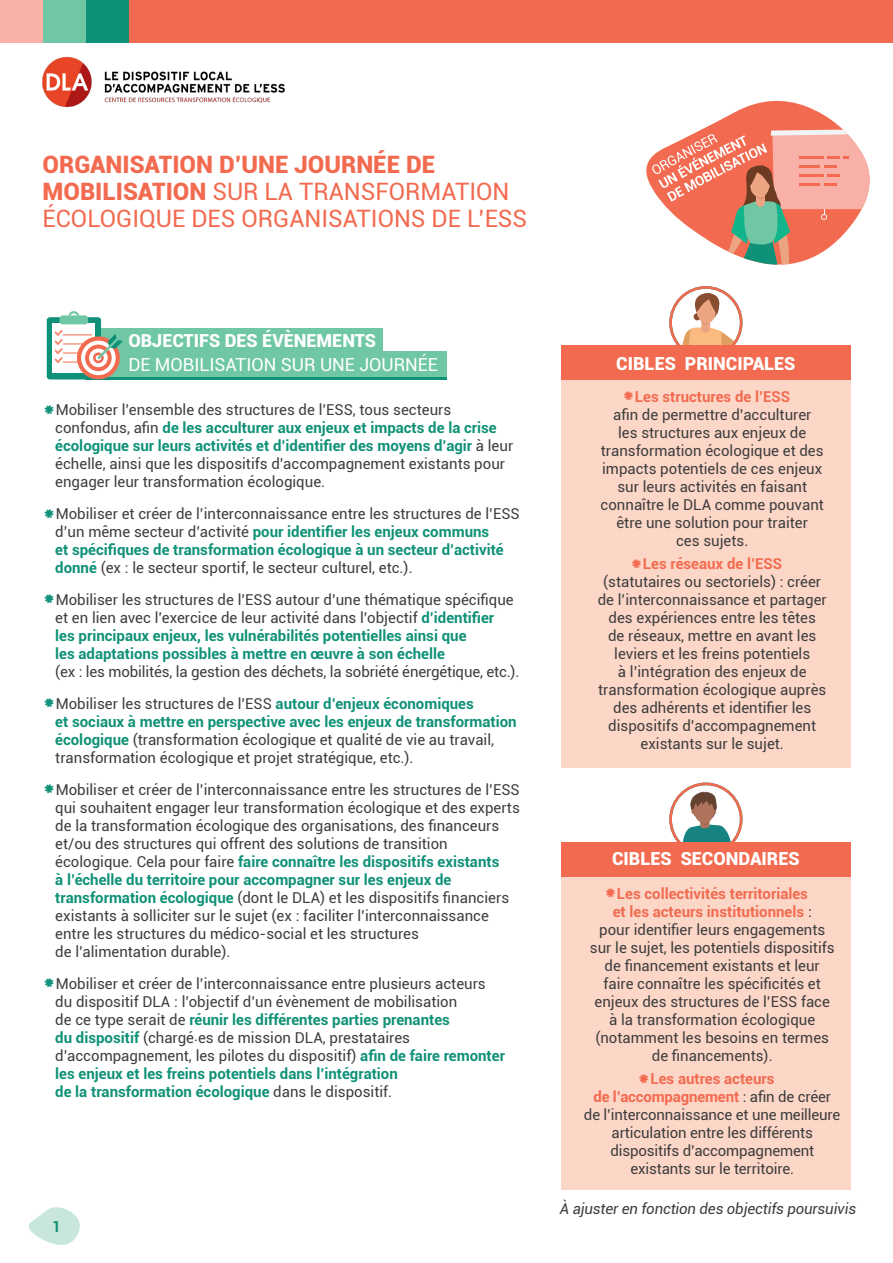
<style>
.page{position:relative;width:893px;height:1263px;background:#fff}
.page>*{position:absolute;margin:0;border:0;box-sizing:border-box;transform-origin:0 0}
.t1{font:24px/27px "Roboto";color:#f26b50}
.t2{font:900 18px "Roboto";color:#fff}
.t3{font:18px "Roboto";color:#fff}
.t4{font:15px/18px "Roboto";color:#3e3e3f}
.t5{font:700 15px "Roboto";color:#f26b50}
.t6{font:italic 15px "Roboto";letter-spacing:-.01em;color:#3e3e3f}
.t7{font:700 15px "Roboto";color:#0f9178}
.s1{font-weight:900}
.s2{font-family:"KG Always A Good Time";font-size:19.5px;color:#0f9178}
.s3{font-weight:700;color:#0f9178}
.s4{font-family:"KG Always A Good Time";font-weight:400;font-size:19.5px}
.s5{font-weight:400;color:#3e3e3f}
</style>
<div class="page">
<svg style="left:28px;top:1207px;width:52px;height:38px"></svg>
<img style="left:42px;top:56px;width:243px;height:52px">
<div style="left:0;top:0;width:893px;height:43px;background:#f26b50"></div>
<div style="left:0;top:0;width:43px;height:43px;background:#f9b0a7"></div>
<div style="left:43px;top:0;width:43px;height:43px;background:#70c7a5"></div>
<div style="left:86px;top:0;width:43px;height:43px;background:#0f9178"></div>
<div style="left:85px;top:354px;width:361px;height:25px;background:#0f9178"></div>
<div style="left:85px;top:328px;width:298px;height:25px;background:#70c7a5"></div>
<div style="left:85px;top:352px;width:361px;height:25px;background:#70c7a5"></div>
<div style="left:47px;top:317px;width:54px;height:62px;background:#0f9178;border-radius:3px"></div>
<div style="left:53px;top:323px;width:42px;height:50px;background:#fff"></div>
<div style="left:59px;top:315px;width:29px;height:9px;background:#70c7a5;border-radius:3px"></div>
<svg style="left:68px;top:311px;width:11px;height:4px"></svg>
<svg style="left:77px;top:336px;width:43px;height:43px"></svg>
<svg style="left:81px;top:341px;width:35px;height:34px"></svg>
<svg style="left:85px;top:345px;width:27px;height:26px"></svg>
<svg style="left:89px;top:349px;width:19px;height:18px"></svg>
<svg style="left:55px;top:330px;width:68px;height:33px"></svg>
<svg style="left:671px;top:287px;width:70px;height:71px"></svg>
<svg style="left:680px;top:299px;width:60px;height:46px"></svg>
<div style="left:669px;top:286px;width:73px;height:73px;border:3px solid #f26b50;border-radius:50%"></div>
<div style="left:561px;top:345px;width:289px;height:422px;background:#fcd6c6"></div>
<div style="left:561px;top:345px;width:289px;height:34px;background:#f26b50"></div>
<svg style="left:671px;top:784px;width:70px;height:70px"></svg>
<svg style="left:675px;top:791px;width:63px;height:51px"></svg>
<div style="left:669px;top:782px;width:73px;height:74px;border:3px solid #f26b50;border-radius:50%"></div>
<div style="left:561px;top:842px;width:289px;height:348px;background:#fcd6c6"></div>
<div style="left:561px;top:842px;width:289px;height:34px;background:#f26b50"></div>
<svg style="left:646px;top:100px;width:198px;height:199px"></svg>
<svg style="left:652px;top:130px;width:218px;height:135px"></svg>
<p class="t1" style="left:43px;top:150px;width:486px"><span class="s1">ORGANISATION D’UNE JOURNÉE DE<br>MOBILISATION</span> SUR LA TRANSFORMATION<br>ÉCOLOGIQUE DES ORGANISATIONS DE L’ESS</p>
<p class="t2" style="left:128px;top:328px;width:249px">OBJECTIFS DES ÉVÈNEMENTS</p>
<p class="t3" style="left:128px;top:352px;width:311px">DE MOBILISATION SUR UNE JOURNÉE</p>
<p class="t4" style="left:55px;top:400px;width:459px;text-indent:-13px"><span class="s2">*</span>Mobiliser l’ensemble des structures de l’ESS, tous secteurs confondus, afin <span class="s3">de les acculturer aux enjeux et impacts de la crise écologique sur leurs activités et d’identifier des moyens d’agir</span> à leur échelle, ainsi que les dispositifs d’accompagnement existants pour engager leur transformation écologique.</p>
<p class="t4" style="left:55px;top:504px;width:466px;text-indent:-13px"><span class="s2">*</span>Mobiliser et créer de l’interconnaissance entre les structures de l’ESS d’un même secteur d’activité <span class="s3">pour identifier les enjeux communs<br>et spécifiques de transformation écologique à un secteur d’activité donné</span> (ex : le secteur sportif, le secteur culturel, etc.).</p>
<p class="t4" style="left:55px;top:590px;width:466px;text-indent:-13px"><span class="s2">*</span>Mobiliser les structures de l’ESS autour d’une thématique spécifique et en lien avec l’exercice de leur activité dans l’objectif <span class="s3">d’identifier<br>les principaux enjeux, les vulnérabilités potentielles ainsi que<br>les adaptations possibles à mettre en œuvre à son échelle<br></span>(ex : les mobilités, la gestion des déchets, la sobriété énergétique, etc.).</p>
<p class="t4" style="left:55px;top:694px;width:463px;text-indent:-13px"><span class="s2">*</span>Mobiliser les structures de l’ESS <span class="s3">autour d’enjeux économiques<br>et sociaux à mettre en perspective avec les enjeux de transformation écologique</span> (transformation écologique et qualité de vie au travail, transformation écologique et projet stratégique, etc.).</p>
<p class="t4" style="left:55px;top:780px;width:466px;text-indent:-13px"><span class="s2">*</span>Mobiliser et créer de l’interconnaissance entre les structures de l’ESS qui souhaitent engager leur transformation écologique et des experts de la transformation écologique des organisations, des financeurs et/ou des structures qui offrent des solutions de transition écologique. Cela pour faire <span class="s3">faire connaître les dispositifs existants<br>à l’échelle du territoire pour accompagner sur les enjeux de transformation écologique</span> (dont le DLA) et les dispositifs financiers existants à solliciter sur le sujet (ex : faciliter l’interconnaissance entre les structures du médico-social et les structures<br>de l’alimentation durable).</p>
<p class="t4" style="left:55px;top:974px;width:451px;text-indent:-13px"><span class="s2">*</span>Mobiliser et créer de l’interconnaissance entre plusieurs acteurs du dispositif DLA : l’objectif d’un évènement de mobilisation<br>de ce type serait de <span class="s3">réunir les différentes parties prenantes<br>du dispositif</span> (chargé.es de mission DLA, prestataires d’accompagnement, les pilotes du dispositif) <span class="s3">afin de faire remonter les enjeux et les freins potentiels dans l’intégration<br>de la transformation écologique</span> dans le dispositif.</p>
<p class="t7" style="left:52px;top:1216px;width:10px">1</p>
<p class="t2" style="left:616px;top:351px;width:181px">CIBLES PRINCIPALES</p>
<p class="t5" style="left:622px;top:386px;width:170px"><span class="s4">*</span>Les structures de l’ESS</p>
<p class="t4" style="left:613px;top:405px;width:200px">afin de permettre d’acculturer</p>
<p class="t4" style="left:618px;top:423px;width:190px">les structures aux enjeux de</p>
<p class="t4" style="left:601px;top:441px;width:224px">transformation écologique et des</p>
<p class="t4" style="left:602px;top:459px;width:222px">impacts potentiels de ces enjeux</p>
<p class="t4" style="left:617px;top:477px;width:191px">sur leurs activités en faisant</p>
<p class="t4" style="left:601px;top:495px;width:225px">connaître le DLA comme pouvant</p>
<p class="t4" style="left:616px;top:513px;width:193px">être une solution pour traiter</p>
<p class="t4" style="left:676px;top:531px;width:74px">ces sujets.</p>
<p class="t5" style="left:630px;top:553px;width:154px"><span class="s4">*</span>Les réseaux de l’ESS</p>
<p class="t4" style="left:603px;top:572px;width:219px">(statutaires ou sectoriels) : créer</p>
<p class="t4" style="left:598px;top:590px;width:231px">de l’interconnaissance et partager</p>
<p class="t4" style="left:609px;top:608px;width:209px">des expériences entre les têtes</p>
<p class="t4" style="left:608px;top:626px;width:210px">de réseaux, mettre en avant les</p>
<p class="t4" style="left:614px;top:644px;width:197px">leviers et les freins potentiels</p>
<p class="t4" style="left:618px;top:662px;width:190px">à l’intégration des enjeux de</p>
<p class="t4" style="left:598px;top:680px;width:230px">transformation écologique auprès</p>
<p class="t4" style="left:613px;top:698px;width:200px">des adhérents et identifier les</p>
<p class="t4" style="left:608px;top:716px;width:209px">dispositifs d’accompagnement</p>
<p class="t4" style="left:641px;top:734px;width:145px">existants sur le sujet.</p>
<p class="t2" style="left:612px;top:846px;width:189px">CIBLES SECONDAIRES</p>
<p class="t5" style="left:604px;top:883px;width:206px"><span class="s4">*</span>Les collectivités territoriales</p>
<p class="t5" style="left:613px;top:901px;width:201px">et les acteurs institutionnels <span class="s5">:</span></p>
<p class="t4" style="left:599px;top:920px;width:228px">pour identifier leurs engagements</p>
<p class="t4" style="left:590px;top:938px;width:246px">sur le sujet, les potentiels dispositifs</p>
<p class="t4" style="left:605px;top:956px;width:217px">de financement existants et leur</p>
<p class="t4" style="left:604px;top:974px;width:219px">faire connaître les spécificités et</p>
<p class="t4" style="left:595px;top:992px;width:237px">enjeux des structures de l’ESS face</p>
<p class="t4" style="left:609px;top:1010px;width:208px">à la transformation écologique</p>
<p class="t4" style="left:595px;top:1028px;width:235px">(notamment les besoins en termes</p>
<p class="t4" style="left:652px;top:1046px;width:122px">de financements).</p>
<p class="t5" style="left:637px;top:1068px;width:139px"><span class="s4">*</span>Les autres acteurs</p>
<p class="t5" style="left:593px;top:1086px;width:239px">de l’accompagnement <span class="s5">: afin de créer</span></p>
<p class="t4" style="left:584px;top:1105px;width:258px">de l’interconnaissance et une meilleure</p>
<p class="t4" style="left:612px;top:1123px;width:203px">articulation entre les différents</p>
<p class="t4" style="left:610px;top:1141px;width:205px">dispositifs d’accompagnement</p>
<p class="t4" style="left:630px;top:1159px;width:165px">existants sur le territoire.</p>
<p class="t6" style="left:560px;top:1198px;width:298px">À ajuster en fonction des objectifs poursuivis</p>
</div>
